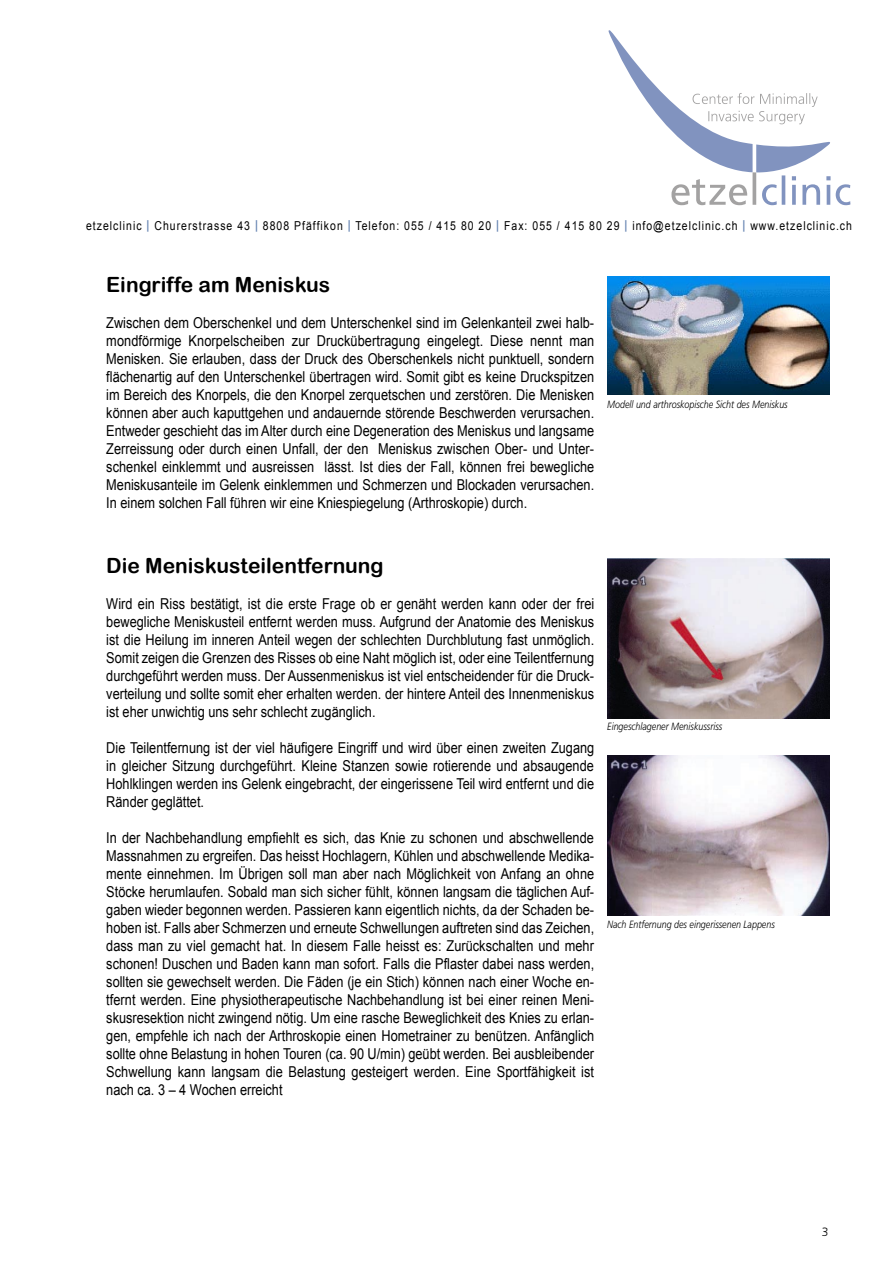
<style>
.page{position:relative;width:893px;height:1263px;background:#fff}
.page>*{position:absolute;margin:0;border:0;box-sizing:border-box;transform-origin:0 0}
.t1{font:21px "Arial Rounded MT Bold";color:#000}
.t2{font:15px/18px "Arial";color:#000;text-align:justify;scale:.85 1}
.t3{font:12.3px "Arial";letter-spacing:.1em;color:#000;scale:.85 1}
.t4{font:300 12px "Frutiger";color:#000}
.t5{font:italic 300 10.5px "Frutiger";color:#000;scale:.85 1}
.s1{font-weight:700;color:#6684b2}
</style>
<div class="page">
<svg style="left:608px;top:30px;width:242px;height:175px"></svg>
<hr style="left:753px;top:172px;width:3px;height:33px;background:#a3a2a2">
<img style="left:607px;top:276px;width:222px;height:119px">
<img style="left:607px;top:755px;width:222px;height:160px">
<img style="left:607px;top:558px;width:222px;height:160px">
<p class="t3" style="left:86px;top:219px;width:903px">etzelclinic <span class="s1">|</span> Churerstrasse 43 <span class="s1">|</span> 8808 Pfäffikon <span class="s1">|</span> Telefon: 055 / 415 80 20 <span class="s1">|</span> Fax: 055 / 415 80 29 <span class="s1">|</span> info@etzelclinic.ch <span class="s1">|</span> www.etzelclinic.ch</p>
<h1 class="t1" style="left:106px;top:272px;width:225px">Eingriffe am Meniskus</h1>
<p class="t2" style="left:106px;top:313px;width:576px">Zwischen dem Oberschenkel und dem Unterschenkel sind im Gelenkanteil zwei halb&shy;mondförmige Knorpelscheiben zur Druckübertragung eingelegt. Diese nennt man Menisken. Sie erlauben, dass der Druck des Oberschenkels nicht punktuell, sondern flächenartig auf den Unterschenkel übertragen wird. Somit gibt es keine Druckspitzen im Bereich des Knorpels, die den Knorpel zerquetschen und zerstören. Die Menisken können aber auch kaputtgehen und andauernde störende Beschwerden verursachen.<br>Entweder geschieht das im Alter durch eine Degeneration des Meniskus und langsame Zerreissung oder durch einen Unfall, der den Meniskus zwischen Ober- und Unter&shy;schenkel einklemmt und ausreissen lässt. Ist dies der Fall, können frei bewegliche Meniskusanteile im Gelenk einklemmen und Schmerzen und Blockaden verursachen.<br>In einem solchen Fall führen wir eine Kniespiegelung (Arthroskopie) durch.</p>
<p class="t5" style="left:607px;top:398px;width:214px">Modell und arthroskopische Sicht des Meniskus</p>
<h1 class="t1" style="left:106px;top:553px;width:279px">Die Meniskusteilentfernung</h1>
<p class="t2" style="left:106px;top:594px;width:576px">Wird ein Riss bestätigt, ist die erste Frage ob er genäht werden kann oder der frei bewegliche Meniskusteil entfernt werden muss. Aufgrund der Anatomie des Meniskus ist die Heilung im inneren Anteil wegen der schlechten Durchblutung fast unmöglich.<br>Somit zeigen die Grenzen des Risses ob eine Naht möglich ist, oder eine Teilentfernung durchgeführt werden muss. Der Aussenmeniskus ist viel entscheidender für die Druck&shy;verteilung und sollte somit eher erhalten werden. der hintere Anteil des Innenmeniskus ist eher unwichtig uns sehr schlecht zugänglich.</p>
<p class="t2" style="left:106px;top:738px;width:576px">Die Teilentfernung ist der viel häufigere Eingriff und wird über einen zweiten Zugang in gleicher Sitzung durchgeführt. Kleine Stanzen sowie rotierende und absaugende Hohlklingen werden ins Gelenk eingebracht, der eingerissene Teil wird entfernt und die Ränder geglättet.</p>
<p class="t2" style="left:106px;top:828px;width:576px">In der Nachbehandlung empfiehlt es sich, das Knie zu schonen und abschwellende Massnahmen zu ergreifen. Das heisst Hochlagern, Kühlen und abschwellende Medika&shy;mente einnehmen. Im Übrigen soll man aber nach Möglichkeit von Anfang an ohne Stöcke herumlaufen. Sobald man sich sicher fühlt, können langsam die täglichen Auf&shy;gaben wieder begonnen werden. Passieren kann eigentlich nichts, da der Schaden be&shy;hoben ist. Falls aber Schmerzen und erneute Schwellungen auftreten sind das Zeichen, dass man zu viel gemacht hat. In diesem Falle heisst es: Zurückschalten und mehr schonen! Duschen und Baden kann man sofort. Falls die Pflaster dabei nass werden, sollten sie gewechselt werden. Die Fäden (je ein Stich) können nach einer Woche en&shy;tfernt werden. Eine physiotherapeutische Nachbehandlung ist bei einer reinen Meni&shy;skusresektion nicht zwingend nötig. Um eine rasche Beweglichkeit des Knies zu erlan&shy;gen, empfehle ich nach der Arthroskopie einen Hometrainer zu benützen. Anfänglich sollte ohne Belastung in hohen Touren (ca. 90 U/min) geübt werden. Bei ausbleibender Schwellung kann langsam die Belastung gesteigert werden. Eine Sportfähigkeit ist nach ca. 3 – 4 Wochen erreicht</p>
<p class="t5" style="left:607px;top:721px;width:137px">Eingeschlagener Meniskussriss</p>
<p class="t5" style="left:607px;top:919px;width:199px">Nach Entfernung des eingerissenen Lappens</p>
<p class="t4" style="left:822px;top:1225px;width:8px">3</p>
</div>
